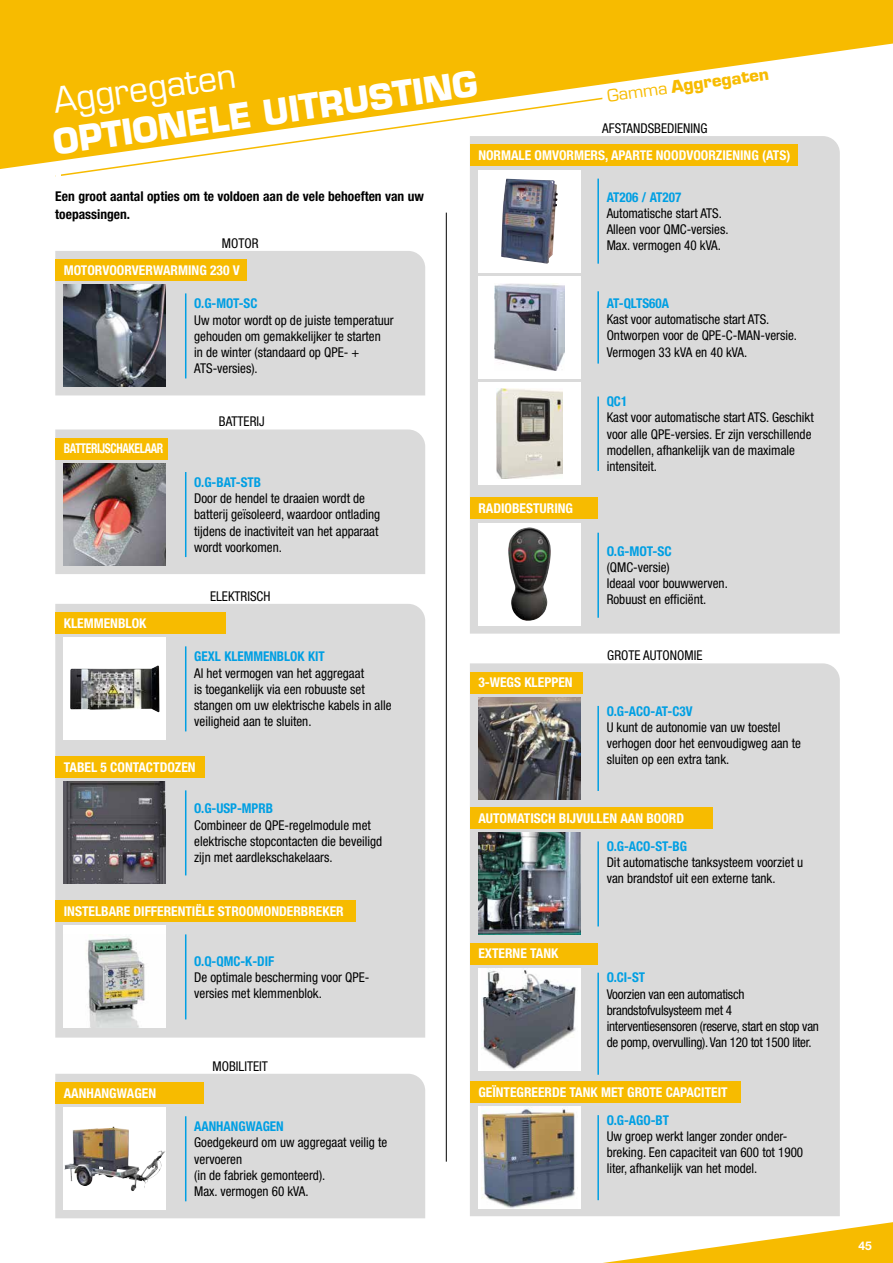
<style>
.page{position:relative;width:893px;height:1263px;background:#fff}
.page>*{position:absolute;margin:0;border:0;box-sizing:border-box;transform-origin:0 0}
.t1{font:700 34.5px "Eurostile LT Std";color:#fff}
.t2{font:34.5px "Eurostile LT Std";color:#fff}
.t3{font:700 16.5px "Eurostile LT Std";color:#f7bb00}
.t4{font:condensed 13.5px/16.2px "Helvetica Neue LT Std";color:#000}
.t5{font:700 condensed 13.5px "Helvetica Neue LT Std";color:#fff}
.t6{font:700 condensed 13.5px "Helvetica Neue LT Std";color:#009fe3}
.t7{font:condensed 13.5px/16.2px "Helvetica Neue LT Std";letter-spacing:-.02em;color:#000}
.t8{font:700 condensed 13.5px/18px "Helvetica Neue LT Std";color:#000}
.t9{font:700 condensed 13.5px "Helvetica Neue LT Std";letter-spacing:-.03em;color:#fff;scale:.86 1}
.t10{font:700 12px "Helvetica Neue LT Std";color:#fff}
.s1{font-weight:400}
</style>
<div class="page">
<svg style="left:603px;top:1222px;width:290px;height:41px"></svg>
<div style="left:55px;top:251px;width:370px;height:144px;background:#dadada"></div>
<div style="left:55px;top:429px;width:370px;height:145px;background:#dadada"></div>
<div style="left:55px;top:1074px;width:370px;height:144px;background:#dadada"></div>
<div style="left:55px;top:604px;width:370px;height:433px;background:#dadada"></div>
<div style="left:470px;top:169px;width:370px;height:465px;background:#dadada"></div>
<div style="left:470px;top:663px;width:370px;height:553px;background:#dadada"></div>
<hr style="left:446px;top:213px;width:1px;height:948px;background:#000">
<div style="left:55px;top:259px;width:192px;height:22px;background:#f7bb00"></div>
<div style="left:55px;top:438px;width:113px;height:21px;background:#f7bb00"></div>
<div style="left:55px;top:1082px;width:149px;height:21px;background:#f7bb00"></div>
<div style="left:55px;top:612px;width:170px;height:22px;background:#f7bb00"></div>
<div style="left:470px;top:672px;width:113px;height:21px;background:#f7bb00"></div>
<div style="left:55px;top:756px;width:150px;height:22px;background:#f7bb00"></div>
<div style="left:470px;top:807px;width:242px;height:22px;background:#f7bb00"></div>
<div style="left:55px;top:900px;width:300px;height:22px;background:#f7bb00"></div>
<div style="left:470px;top:497px;width:127px;height:22px;background:#f7bb00"></div>
<div style="left:470px;top:943px;width:127px;height:21px;background:#f7bb00"></div>
<div style="left:470px;top:1081px;width:270px;height:21px;background:#f7bb00"></div>
<img style="left:64px;top:285px;width:102px;height:102px">
<img style="left:64px;top:463px;width:102px;height:103px">
<div style="left:64px;top:1108px;width:102px;height:102px;background:#fff"></div>
<img style="left:64px;top:1126px;width:98px;height:65px">
<div style="left:64px;top:638px;width:102px;height:102px;background:#fff"></div>
<img style="left:70px;top:666px;width:89px;height:46px">
<div style="left:478px;top:170px;width:102px;height:102px;background:#fff"></div>
<img style="left:501px;top:198px;width:57px;height:66px">
<img style="left:478px;top:697px;width:102px;height:102px">
<img style="left:64px;top:782px;width:102px;height:102px">
<div style="left:478px;top:276px;width:102px;height:102px;background:#fff"></div>
<img style="left:495px;top:284px;width:69px;height:87px">
<div style="left:478px;top:383px;width:102px;height:102px;background:#fff"></div>
<img style="left:496px;top:389px;width:67px;height:90px">
<img style="left:478px;top:833px;width:102px;height:102px">
<div style="left:64px;top:926px;width:102px;height:102px;background:#fff"></div>
<img style="left:86px;top:937px;width:59px;height:91px">
<div style="left:478px;top:523px;width:102px;height:102px;background:#fff"></div>
<img style="left:508px;top:527px;width:43px;height:94px">
<div style="left:478px;top:968px;width:102px;height:102px;background:#fff"></div>
<img style="left:482px;top:970px;width:94px;height:100px">
<div style="left:478px;top:1107px;width:102px;height:102px;background:#fff"></div>
<img style="left:481px;top:1108px;width:94px;height:100px">
<hr style="left:185px;top:472px;width:1px;height:85px;background:#009fe3">
<hr style="left:185px;top:646px;width:1px;height:85px;background:#009fe3">
<hr style="left:185px;top:790px;width:1px;height:85px;background:#009fe3">
<hr style="left:185px;top:934px;width:1px;height:85px;background:#009fe3">
<hr style="left:185px;top:1116px;width:1px;height:85px;background:#009fe3">
<hr style="left:185px;top:293px;width:1px;height:85px;background:#009fe3">
<hr style="left:597px;top:179px;width:2px;height:85px;background:#009fe3">
<hr style="left:597px;top:291px;width:2px;height:73px;background:#009fe3">
<hr style="left:597px;top:396px;width:2px;height:75px;background:#009fe3">
<hr style="left:597px;top:973px;width:2px;height:102px;background:#009fe3">
<hr style="left:597px;top:533px;width:2px;height:85px;background:#009fe3">
<hr style="left:597px;top:706px;width:2px;height:85px;background:#009fe3">
<hr style="left:597px;top:841px;width:2px;height:85px;background:#009fe3">
<hr style="left:597px;top:1115px;width:2px;height:85px;background:#009fe3">
<svg style="left:0;top:0;width:893px;height:169px;fill:#f7bb00"></svg>
<svg style="left:34px;top:97px;width:570px;height:101px"></svg>
<h1 class="t1" style="left:51px;top:121px;width:429px;rotate:-8deg">OPTIONELE UITRUSTING</h1>
<h1 class="t2" style="left:51px;top:80px;width:185px;rotate:-8deg">Aggregaten</h1>
<p class="t3" style="left:606px;top:86px;width:165px;rotate:-8deg"><span class="s1">Gamma</span> Aggregaten</p>
<p class="t4" style="left:602px;top:120px;width:107px">AFSTANDSBEDIENING</p>
<p class="t5" style="left:478px;top:147px;width:313px">NORMALE OMVORMERS, APARTE NOODVOORZIENING (ATS)</p>
<p class="t8" style="left:55px;top:187px;width:370px">Een groot aantal opties om te voldoen aan de vele behoeften van uw toepassingen.</p>
<p class="t4" style="left:222px;top:235px;width:38px">MOTOR</p>
<p class="t5" style="left:64px;top:262px;width:178px">MOTORVOORVERWARMING 230 V</p>
<p class="t6" style="left:194px;top:295px;width:65px">O.G-MOT-SC</p>
<p class="t4" style="left:194px;top:312px;width:201px">Uw motor wordt op de juiste temperatuur gehouden om gemakkelijker te starten<br>in de winter (standaard op QPE- +<br>ATS-versies).</p>
<p class="t9" style="left:64px;top:440px;width:117px">BATTERIJSCHAKELAAR</p>
<p class="t5" style="left:64px;top:615px;width:84px">KLEMMENBLOK</p>
<p class="t4" style="left:219px;top:413px;width:47px">BATTERIJ</p>
<p class="t6" style="left:194px;top:474px;width:68px">O.G-BAT-STB</p>
<p class="t4" style="left:194px;top:490px;width:188px">Door de hendel te draaien wordt de batterij geïsoleerd, waardoor ontlading tijdens de inactiviteit van het apparaat wordt voorkomen.</p>
<p class="t4" style="left:210px;top:588px;width:62px">ELEKTRISCH</p>
<p class="t6" style="left:194px;top:648px;width:132px">GEXL KLEMMENBLOK KIT</p>
<p class="t4" style="left:194px;top:664px;width:199px">Al het vermogen van het aggregaat<br>is toegankelijk via een robuuste set stangen om uw elektrische kabels in alle veiligheid aan te sluiten.</p>
<p class="t5" style="left:64px;top:759px;width:133px">TABEL 5 CONTACTDOZEN</p>
<p class="t6" style="left:194px;top:800px;width:80px">O.G-USP-MPRB</p>
<p class="t4" style="left:194px;top:817px;width:190px">Combineer de QPE-regelmodule met elektrische stopcontacten die beveiligd zijn met aardlekschakelaars.</p>
<p class="t5" style="left:64px;top:903px;width:281px">INSTELBARE DIFFERENTIËLE STROOMONDERBREKER</p>
<p class="t6" style="left:194px;top:952px;width:81px">O.Q-QMC-K-DIF</p>
<p class="t4" style="left:194px;top:969px;width:177px">De optimale bescherming voor QPE&shy;versies met klemmenblok.</p>
<p class="t5" style="left:64px;top:1085px;width:94px">AANHANGWAGEN</p>
<p class="t4" style="left:213px;top:1058px;width:57px">MOBILITEIT</p>
<p class="t6" style="left:194px;top:1118px;width:91px">AANHANGWAGEN</p>
<p class="t4" style="left:194px;top:1134px;width:195px">Goedgekeurd om uw aggregaat veilig te vervoeren<br>(in de fabriek gemonteerd).<br>Max. vermogen 60 kVA.</p>
<p class="t6" style="left:607px;top:189px;width:76px">AT206 / AT207</p>
<p class="t4" style="left:607px;top:205px;width:123px">Automatische start ATS.<br>Alleen voor QMC-versies.<br>Max. vermogen 40 kVA.</p>
<p class="t5" style="left:478px;top:500px;width:96px">RADIOBESTURING</p>
<p class="t5" style="left:478px;top:674px;width:96px">3-WEGS KLEPPEN</p>
<p class="t6" style="left:607px;top:295px;width:64px">AT-QLTS60A</p>
<p class="t4" style="left:607px;top:311px;width:192px">Kast voor automatische start ATS.<br>Ontworpen voor de QPE-C-MAN-versie.<br>Vermogen 33 kVA en 40 kVA.</p>
<p class="t6" style="left:607px;top:393px;width:22px">QC1</p>
<p class="t4" style="left:607px;top:409px;width:209px">Kast voor automatische start ATS. Geschikt voor alle QPE-versies. Er zijn verschillende modellen, afhankelijk van de maximale intensiteit.</p>
<p class="t6" style="left:607px;top:543px;width:67px">O.G-MOT-SC</p>
<p class="t4" style="left:607px;top:559px;width:123px">(QMC-versie)<br>Ideaal voor bouwwerven.<br>Robuust en efficiënt.</p>
<p class="t4" style="left:607px;top:647px;width:97px">GROTE AUTONOMIE</p>
<p class="t6" style="left:607px;top:702px;width:87px">O.G-ACO-AT-C3V</p>
<p class="t4" style="left:607px;top:719px;width:196px">U kunt de autonomie van uw toestel verhogen door het eenvoudigweg aan te sluiten op een extra tank.</p>
<p class="t5" style="left:478px;top:810px;width:207px">AUTOMATISCH BIJVULLEN AAN BOORD</p>
<p class="t5" style="left:478px;top:945px;width:81px">EXTERNE TANK</p>
<p class="t6" style="left:607px;top:838px;width:82px">O.G-ACO-ST-BG</p>
<p class="t4" style="left:607px;top:854px;width:198px">Dit automatische tanksysteem voorziet u van brandstof uit een externe tank.</p>
<p class="t6" style="left:607px;top:969px;width:40px">O.CI-ST</p>
<p class="t7" style="left:607px;top:985px;width:214px">Voorzien van een automatisch brandstofvulsysteem met 4 interventiesensoren (reserve, start en stop van de pomp, overvulling). Van 120 tot 1500 liter.</p>
<p class="t5" style="left:478px;top:1083px;width:251px">GEÏNTEGREERDE TANK MET GROTE CAPACITEIT</p>
<p class="t6" style="left:607px;top:1112px;width:64px">O.G-AGO-BT</p>
<p class="t4" style="left:607px;top:1128px;width:198px">Uw groep werkt langer zonder onder&shy;breking. Een capaciteit van 600 tot 1900 liter, afhankelijk van het model.</p>
<p class="t10" style="left:858px;top:1238px;width:15px">45</p>
</div>
